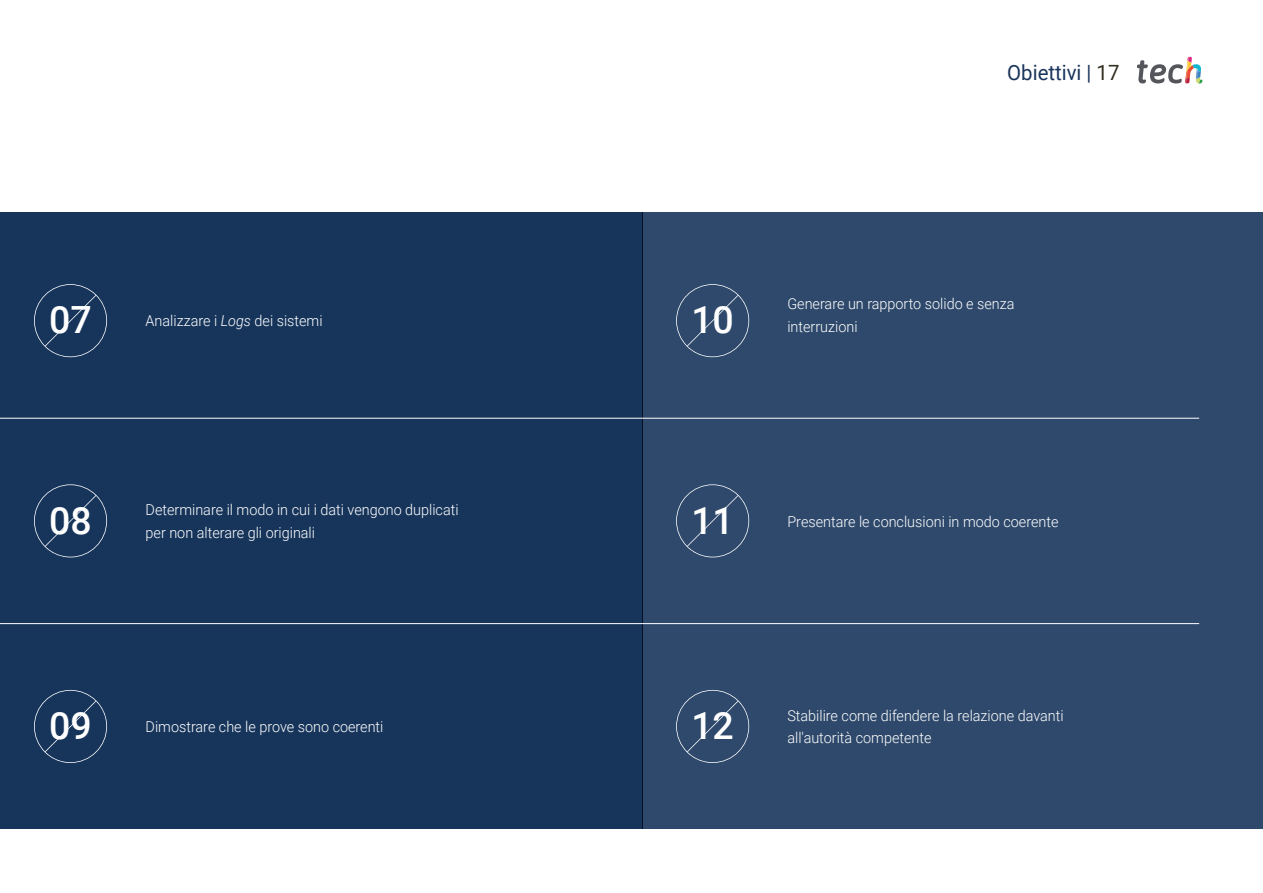
<style>
.page{position:relative;width:1263px;height:893px;background:#fff}
.page>*{position:absolute;margin:0;border:0;box-sizing:border-box;transform-origin:0 0}
.t1{font:500 37.5px "Roboto";color:#fff}
.t2{font:21px "Roboto";color:#1a355c}
.t3{font:300 15px/22.5px "Roboto";color:#fff;scale:.96 1}
.s1{color:#312e20}
.s2{font-style:italic}
</style>
<div class="page">
<div style="left:642px;top:213px;width:621px;height:616px;background:#2e496b"></div>
<svg style="left:1137px;top:57px;width:65px;height:27px"></svg>
<div style="left:0;top:213px;width:642px;height:616px;background:#17355b"></div>
<svg style="left:34px;top:284px;width:73px;height:73px"></svg>
<svg style="left:34px;top:484px;width:73px;height:73px"></svg>
<hr style="left:0;top:418px;width:1199px;height:1px;background:#fff">
<hr style="left:0;top:623px;width:1199px;height:1px;background:#fff">
<svg style="left:34px;top:690px;width:73px;height:73px"></svg>
<svg style="left:676px;top:284px;width:73px;height:73px"></svg>
<svg style="left:676px;top:484px;width:73px;height:73px"></svg>
<svg style="left:676px;top:690px;width:73px;height:73px"></svg>
<h2 class="t2" style="left:1007px;top:57px;width:114px">Obiettivi | <span class="s1">17</span></h2>
<h1 class="t1" style="left:49px;top:294px;width:44px">07</h1>
<p class="t3" style="left:146px;top:309px;width:186px">Analizzare i <span class="s2">Logs</span> dei sistemi</p>
<h1 class="t1" style="left:691px;top:294px;width:44px">10</h1>
<p class="t3" style="left:787px;top:292px;width:238px">Generare un rapporto solido e senza interruzioni</p>
<h1 class="t1" style="left:49px;top:494px;width:44px">08</h1>
<p class="t3" style="left:146px;top:498px;width:327px">Determinare il modo in cui i dati vengono duplicati per non alterare gli originali</p>
<h1 class="t1" style="left:691px;top:494px;width:44px">11</h1>
<p class="t3" style="left:787px;top:509px;width:284px">Presentare le conclusioni in modo coerente</p>
<h1 class="t1" style="left:49px;top:699px;width:44px">09</h1>
<p class="t3" style="left:146px;top:715px;width:249px">Dimostrare che le prove sono coerenti</p>
<h1 class="t1" style="left:691px;top:699px;width:44px">12</h1>
<p class="t3" style="left:787px;top:704px;width:289px">Stabilire come difendere la relazione davanti all'autorità competente</p>
</div>
